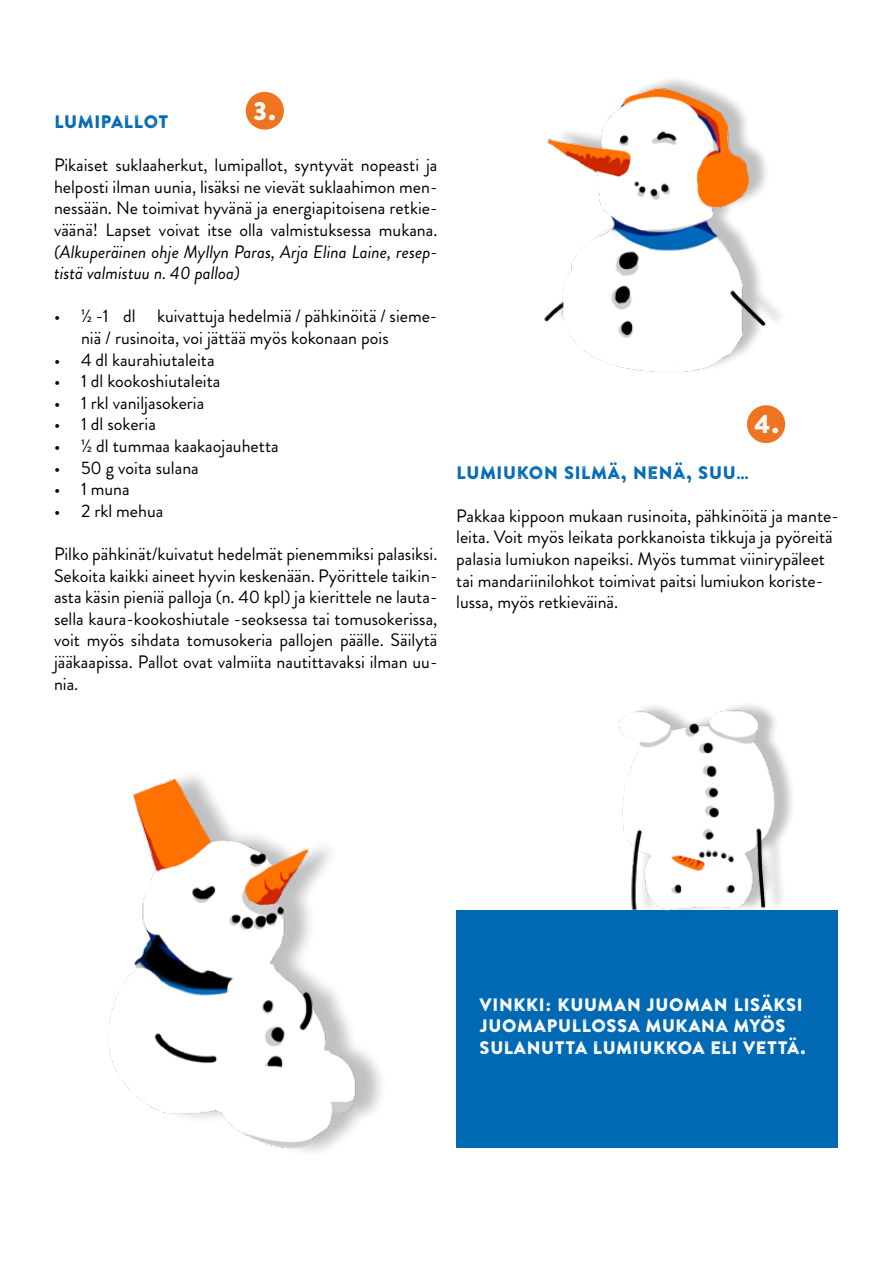
<style>
.page{position:relative;width:893px;height:1263px;background:#fff}
.page>*{position:absolute;margin:0;border:0;box-sizing:border-box;transform-origin:0 0}
.t1{font:25.5px "Brandon Printed One";color:#fff}
.t2{font:18px/21.6px "Brandon Grotesque";color:#000;text-align:justify}
.t3{font:18px/21.6px "Brandon Printed One";color:#fff}
.t4{font:italic 18px/21.6px "Brandon Grotesque";color:#000}
.t5{font:18px "Brandon Printed One";color:#0069b3}
</style>
<div class="page">
<div style="left:246px;top:92px;width:38px;height:38px;background:#ee7422;border-radius:50%"></div>
<div style="left:747px;top:405px;width:38px;height:38px;background:#ee7422;border-radius:50%"></div>
<div style="left:456px;top:910px;width:382px;height:238px;background:#0069b3"></div>
<img style="left:544px;top:79px;width:236px;height:293px">
<img style="left:619px;top:705px;width:173px;height:206px">
<img style="left:109px;top:776px;width:272px;height:376px">
<h1 class="t1" style="left:253px;top:95px;width:26px">3.</h1>
<p class="t5" style="left:54px;top:110px;width:116px">LUMIPALLOT</p>
<p class="t2" style="left:54px;top:154px;width:385px">Pikaiset suklaaherkut, lumipallot, syntyvät nopeasti ja helposti ilman uunia, lisäksi ne vievät suklaahimon men&shy;nessään. Ne toimivat hyvänä ja energiapitoisena retkie&shy;väänä! Lapset voivat itse olla valmistuksessa mukana.</p>
<p class="t4" style="left:54px;top:241px;width:385px">(Alkuperäinen ohje Myllyn Paras, Arja Elina Laine, resep&shy;tistä valmistuu n. 40 palloa)</p>
<p class="t2" style="left:81px;top:306px;width:358px;text-indent:-27px">• ½ -1 dl kuivattuja hedelmiä / pähkinöitä / sieme&shy;niä / rusinoita, voi jättää myös kokonaan pois</p>
<p class="t2" style="left:54px;top:349px;width:162px">• 4 dl kaurahiutaleita</p>
<p class="t2" style="left:54px;top:370px;width:168px">• 1 dl kookoshiutaleita</p>
<p class="t2" style="left:54px;top:392px;width:152px">• 1 rkl vaniljasokeria</p>
<p class="t2" style="left:54px;top:414px;width:103px">• 1 dl sokeria</p>
<p class="t2" style="left:54px;top:435px;width:226px">• ½ dl tummaa kaakaojauhetta</p>
<p class="t2" style="left:54px;top:457px;width:146px">• 50 g voita sulana</p>
<p class="t2" style="left:54px;top:478px;width:77px">• 1 muna</p>
<p class="t2" style="left:54px;top:500px;width:111px">• 2 rkl mehua</p>
<p class="t2" style="left:54px;top:543px;width:385px">Pilko pähkinät/kuivatut hedelmät pienemmiksi palasiksi.<br>Sekoita kaikki aineet hyvin keskenään. Pyörittele taikin&shy;asta käsin pieniä palloja (n. 40 kpl) ja kierittele ne lauta&shy;sella kaura-kookoshiutale -seoksessa tai tomusokerissa, voit myös sihdata tomusokeria pallojen päälle. Säilytä jääkaapissa. Pallot ovat valmiita nautittavaksi ilman uu&shy;nia.</p>
<h1 class="t1" style="left:754px;top:408px;width:28px">4.</h1>
<p class="t5" style="left:456px;top:461px;width:295px">LUMIUKON SILMÄ, NENÄ, SUU…</p>
<p class="t2" style="left:456px;top:505px;width:384px;text-align:left">Pakkaa kippoon mukaan rusinoita, pähkinöitä ja mante&shy;leita. Voit myös leikata porkkanoista tikkuja ja pyöreitä palasia lumiukon napeiksi. Myös tummat viinirypäleet tai mandariinilohkot toimivat paitsi lumiukon koriste&shy;lussa, myös retkieväinä.</p>
<p class="t3" style="left:479px;top:993px;width:329px">VINKKI: KUUMAN JUOMAN LISÄKSI<br>JUOMAPULLOSSA MUKANA MYÖS<br>SULANUTTA LUMIUKKOA ELI VETTÄ.</p>
</div>
